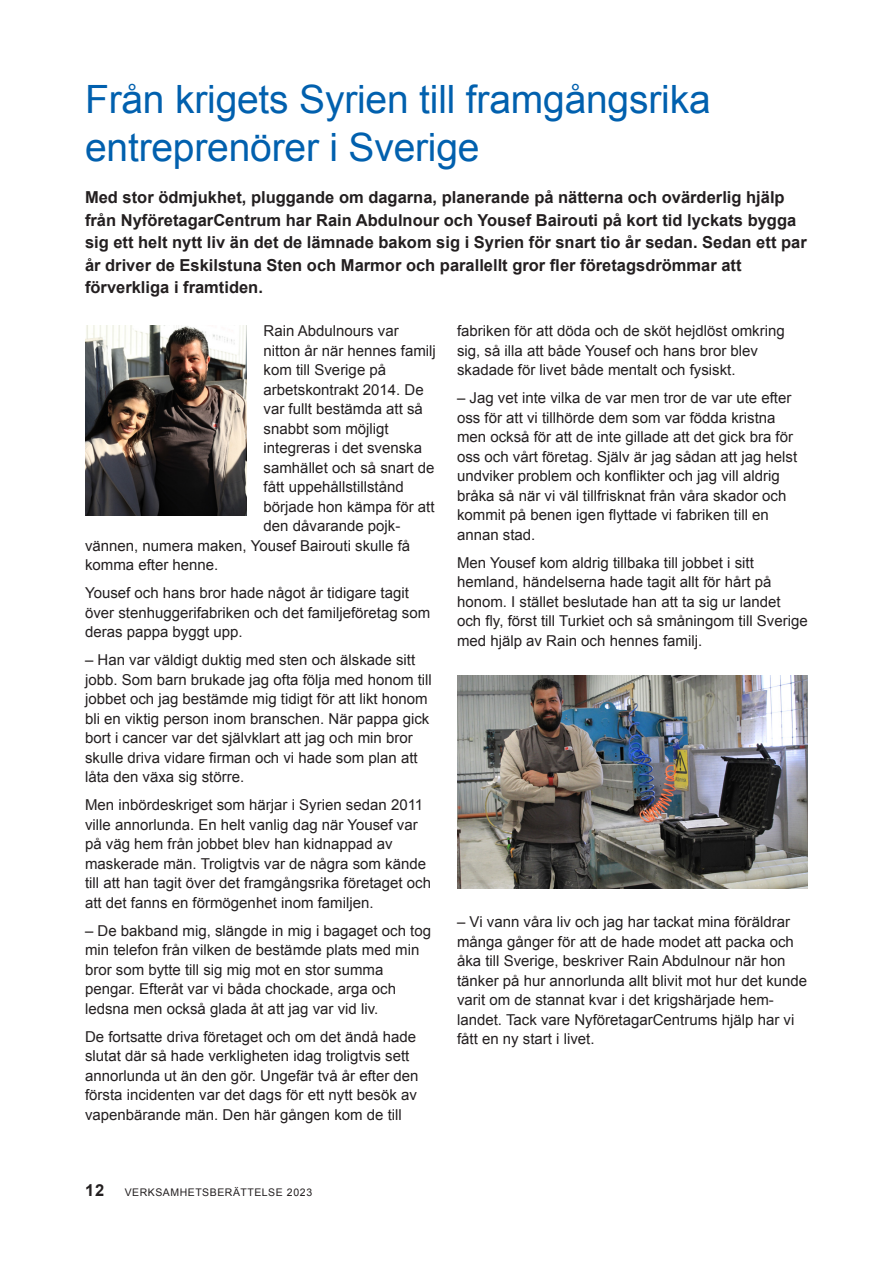
<style>
.page{position:relative;width:893px;height:1263px;background:#fff}
.page>*{position:absolute;margin:0;border:0;box-sizing:border-box;transform-origin:0 0}
.Rub1_blå{font:39px/48px "Arial";letter-spacing:-.005em;color:#0160ae}
.Brödtext{font:700 16.5px/22.5px "Arial";color:#231f20}
.Brödtext-2{font:15px/19.5px "Arial";color:#231f20}
.t1{font:10.5px "Arial";letter-spacing:.05em;color:#231f20}
</style>
<div class="page">
<img style="left:457px;top:675px;width:351px;height:214px">
<img style="left:85px;top:325px;width:162px;height:191px">
<p class="Rub1_blå" style="left:85px;top:76px;width:627px">Från krigets Syrien till framgångsrika entreprenörer i Sverige</p>
<p class="Brödtext" style="left:85px;top:187px;width:723px">Med stor ödmjukhet, pluggande om dagarna, planerande på nätterna och ovärderlig hjälp från NyföretagarCentrum har Rain Abdulnour och Yousef Bairouti på kort tid lyckats bygga sig ett helt nytt liv än det de lämnade bakom sig i Syrien för snart tio år sedan. Sedan ett par år driver de Eskilstuna Sten och Marmor och parallellt gror fler företagsdrömmar att förverkliga i framtiden.</p>
<p class="Brödtext-2" style="left:457px;top:321px;width:329px">fabriken för att döda och de sköt hejdlöst omkring sig, så illa att både Yousef och hans bror blev skadade för livet både mentalt och fysiskt.</p>
<p class="Brödtext-2" style="left:457px;top:388px;width:342px">– Jag vet inte vilka de var men tror de var ute efter oss för att vi tillhörde dem som var födda kristna men också för att de inte gillade att det gick bra för oss och vårt företag. Själv är jag sådan att jag helst undviker problem och konflikter och jag vill aldrig bråka så när vi väl tillfrisknat från våra skador och kommit på benen igen flyttade vi fabriken till en annan stad.</p>
<p class="Brödtext-2" style="left:457px;top:553px;width:352px">Men Yousef kom aldrig tillbaka till jobbet i sitt hemland, händelserna hade tagit allt för hårt på honom. I stället beslutade han att ta sig ur landet och fly, först till Turkiet och så småningom till Sverige med hjälp av Rain och hennes familj.</p>
<p class="Brödtext-2" style="left:264px;top:321px;width:137px">Rain Abdulnours var</p>
<p class="Brödtext-2" style="left:264px;top:341px;width:174px">nitton år när hennes familj</p>
<p class="Brödtext-2" style="left:264px;top:360px;width:124px">kom till Sverige på</p>
<p class="Brödtext-2" style="left:264px;top:380px;width:162px">arbetskontrakt 2014. De</p>
<p class="Brödtext-2" style="left:264px;top:399px;width:161px">var fullt bestämda att så</p>
<p class="Brödtext-2" style="left:264px;top:419px;width:127px">snabbt som möjligt</p>
<p class="Brödtext-2" style="left:264px;top:438px;width:160px">integreras i det svenska</p>
<p class="Brödtext-2" style="left:264px;top:458px;width:172px">samhället och så snart de</p>
<p class="Brödtext-2" style="left:264px;top:477px;width:142px">fått uppehållstillstånd</p>
<p class="Brödtext-2" style="left:264px;top:497px;width:172px">började hon kämpa för att</p>
<p class="Brödtext-2" style="left:264px;top:516px;width:138px">den dåvarande pojk-</p>
<p class="Brödtext-2" style="left:85px;top:536px;width:327px">vännen, numera maken, Yousef Bairouti skulle få</p>
<p class="Brödtext-2" style="left:85px;top:555px;width:135px">komma efter henne.</p>
<p class="Brödtext-2" style="left:85px;top:583px;width:347px">Yousef och hans bror hade något år tidigare tagit över stenhuggerifabriken och det familjeföretag som deras pappa byggt upp.</p>
<p class="Brödtext-2" style="left:85px;top:650px;width:348px">– Han var väldigt duktig med sten och älskade sitt jobb. Som barn brukade jag ofta följa med honom till jobbet och jag bestämde mig tidigt för att likt honom bli en viktig person inom branschen. När pappa gick bort i cancer var det självklart att jag och min bror skulle driva vidare firman och vi hade som plan att låta den växa sig större.</p>
<p class="Brödtext-2" style="left:85px;top:795px;width:348px">Men inbördeskriget som härjar i Syrien sedan 2011 ville annorlunda. En helt vanlig dag när Yousef var på väg hem från jobbet blev han kidnappad av maskerade män. Troligtvis var de några som kände till att han tagit över det framgångsrika företaget och att det fanns en förmögenhet inom familjen.</p>
<p class="Brödtext-2" style="left:85px;top:921px;width:348px">– De bakband mig, slängde in mig i bagaget och tog min telefon från vilken de bestämde plats med min bror som bytte till sig mig mot en stor summa pengar. Efteråt var vi båda chockade, arga och ledsna men också glada åt att jag var vid liv.</p>
<p class="Brödtext-2" style="left:85px;top:1027px;width:335px">De fortsatte driva företaget och om det ändå hade slutat där så hade verkligheten idag troligtvis sett annorlunda ut än den gör. Ungefär två år efter den första incidenten var det dags för ett nytt besök av vapenbärande män. Den här gången kom de till</p>
<p class="Brödtext-2" style="left:457px;top:912px;width:352px">– Vi vann våra liv och jag har tackat mina föräldrar många gånger för att de hade modet att packa och åka till Sverige, beskriver Rain Abdulnour när hon tänker på hur annorlunda allt blivit mot hur det kunde varit om de stannat kvar i det krigshärjade hem&shy;landet. Tack vare NyföretagarCentrums hjälp har vi fått en ny start i livet.</p>
<p class="Brödtext" style="left:85px;top:1179px;width:21px">12</p>
<p class="t1" style="left:125px;top:1185px;width:189px">VERKSAMHETSBERÄTTELSE 2023</p>
</div>
